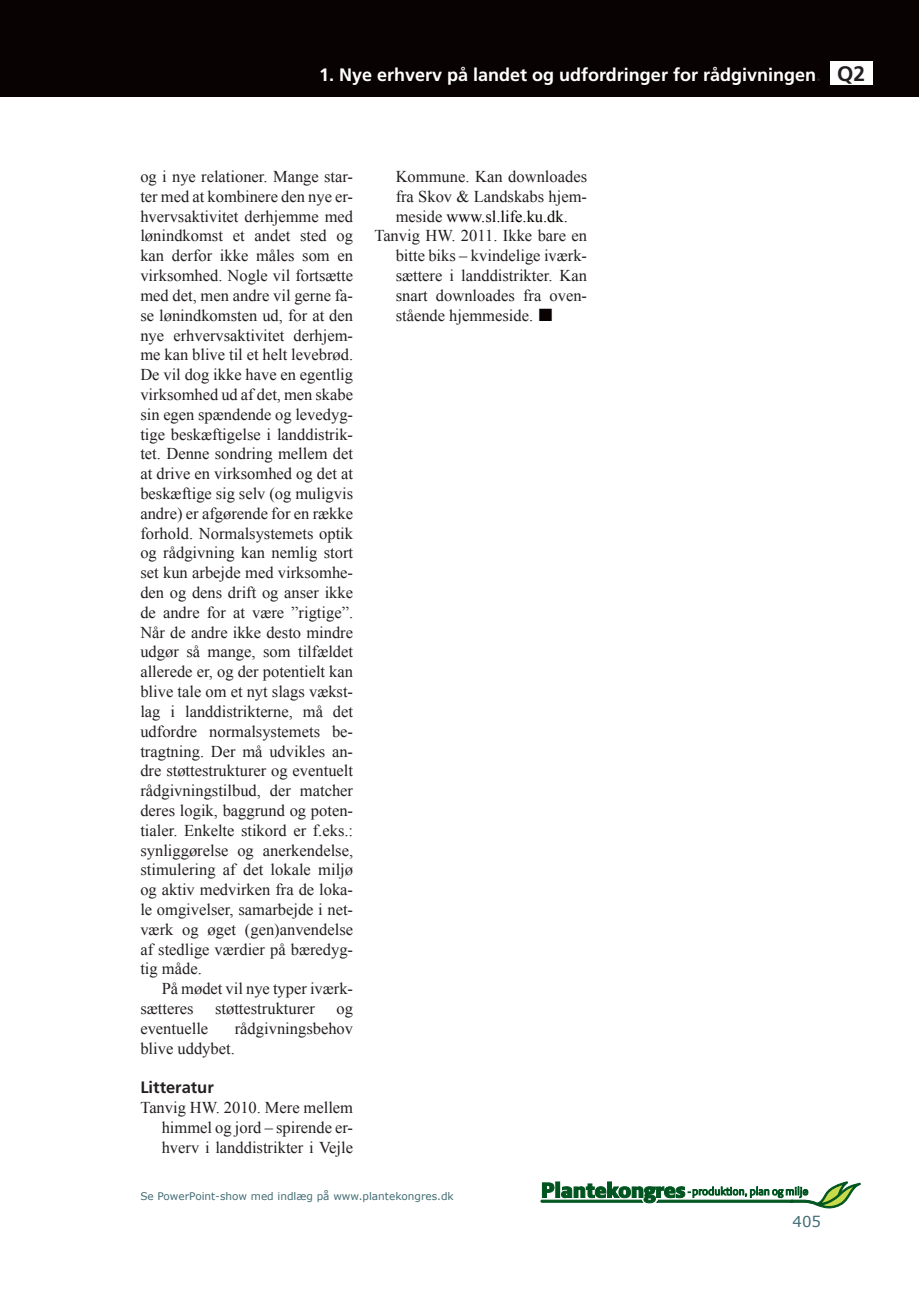
<style>
.page{position:relative;width:919px;height:1289px;background:#fff}
.page>*{position:absolute;margin:0;border:0;box-sizing:border-box;transform-origin:0 0}
.t1{font:700 18px "Frutiger";color:#fff}
.t2{font:16.5px/19.8px "Times New Roman";color:#231f20;text-align:justify}
.t3{font:16.5px "Times New Roman";color:#080302}
.t4{font:700 16.5px "Frutiger";color:#231f20}
.t5{font:15px "Verdana";color:#446d75}
.t6{font:10.5px "Verdana";color:#446d75}
.s1{color:#231f20}
.s2{font-size:21px;color:#231f20}
.s3{font-size:27px;color:#080302}
</style>
<div class="page">
<div style="left:0;top:1px;width:13px;height:96px;background:#080302"></div>
<div style="left:13px;top:1px;width:905px;height:96px;background:#080302"></div>
<svg style="left:540px;top:1181px;width:320px;height:27px"></svg>
<div style="left:829px;top:62px;width:43px;height:23px;background:#fff"></div>
<p class="t1" style="left:319px;top:64px;width:547px">1. Nye erhverv på landet og udfordringer for rådgivningen<span class="s1">.</span> <span class="s2">Q2</span></p>
<p class="t2" style="left:140px;top:166px;width:214px">og i nye relationer. Mange star&shy;ter med at kombinere den nye er&shy;hvervsaktivitet derhjemme med lønindkomst et andet sted og kan derfor ikke måles som en virksomhed. Nogle vil fortsætte med det, men andre vil gerne fa&shy;se lønindkomsten ud, for at den nye erhvervsaktivitet derhjem&shy;me kan blive til et helt levebrød.<br>De vil dog ikke have en egentlig virksomhed ud af det, men skabe sin egen spændende og levedyg&shy;tige beskæftigelse i landdistrik&shy;tet. Denne sondring mellem det at drive en virksomhed og det at beskæftige sig selv (og muligvis andre) er afgørende for en række forhold. Normalsystemets optik og rådgivning kan nemlig stort set kun arbejde med virksomhe&shy;den og dens drift og anser ikke de andre for at være ”rigtige”.<br>Når de andre ikke desto mindre udgør så mange, som tilfældet allerede er, og der potentielt kan blive tale om et nyt slags vækst&shy;lag i landdistrikterne, må det udfordre normalsystemets be&shy;tragtning. Der må udvikles an&shy;dre støttestrukturer og eventuelt rådgivningstilbud, der matcher deres logik, baggrund og poten&shy;tialer. Enkelte stikord er f.eks.: synliggørelse og anerkendelse, stimulering af det lokale miljø og aktiv medvirken fra de loka&shy;le omgivelser, samarbejde i net&shy;værk og øget (gen)anvendelse af stedlige værdier på bæredyg&shy;tig måde.</p>
<p class="t2" style="left:140px;top:978px;width:214px;text-indent:21px">På mødet vil nye typer iværk&shy;sætteres</p>
<p class="t2" style="left:215px;top:998px;width:101px">støttestrukturer</p>
<p class="t2" style="left:336px;top:998px;width:18px">og</p>
<p class="t2" style="left:140px;top:1018px;width:214px;text-indent:94px">rådgivningsbehov blive uddybet.</p>
<p class="t4" style="left:140px;top:1077px;width:75px">Litteratur</p>
<p class="t2" style="left:162px;top:1097px;width:193px;text-indent:-21px">Tanvig HW. 2010. Mere mellem himmel og jord – spirende er&shy;hverv i landdistrikter i Vejle</p>
<p class="t2" style="left:140px;top:1018px;width:69px">eventuelle</p>
<p class="t2" style="left:395px;top:166px;width:193px">Kommune. Kan downloades</p>
<p class="t2" style="left:395px;top:186px;width:193px">fra Skov &amp; Landskabs hjem-</p>
<p class="t3" style="left:395px;top:205px;width:174px"><span class="s1">meside</span> www.sl.life.ku.dk<span class="s1">.</span></p>
<p class="t2" style="left:374px;top:226px;width:214px">Tanvig HW. 2011. Ikke bare en</p>
<p class="t2" style="left:395px;top:245px;width:193px">bitte biks – kvindelige iværk-</p>
<p class="t2" style="left:395px;top:265px;width:193px">sættere i landdistrikter. Kan</p>
<p class="t2" style="left:395px;top:285px;width:193px">snart downloades fra oven-</p>
<p class="t2" style="left:395px;top:305px;width:159px">stående hjemmeside. <span class="s3">■</span></p>
<p class="t6" style="left:140px;top:1189px;width:315px">Se PowerPoint-show med indlæg på www.plantekongres.dk</p>
<p class="t5" style="left:792px;top:1212px;width:30px">405</p>
</div>
